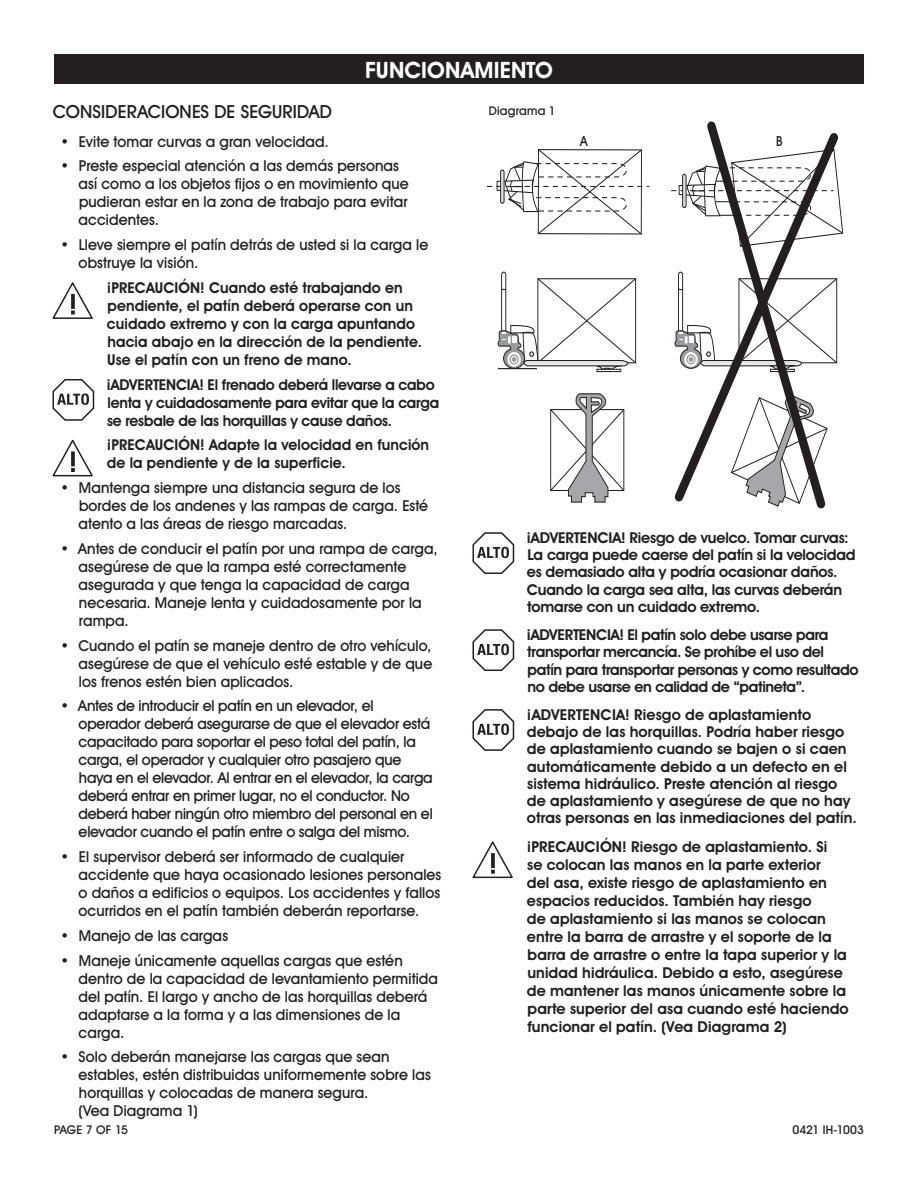
<style>
.page{position:relative;width:918px;height:1188px;background:#fff}
.page>*{position:absolute;margin:0;border:0;box-sizing:border-box;transform-origin:0 0}
.t1{font:700 22.5px "Uline Two Knine";letter-spacing:.005em;color:#fff}
.t2{font:18px "Uline Two Knine";letter-spacing:.005em;color:#231f20}
.t3{font:15px/18px "Uline Two Knine";letter-spacing:.005em;color:#231f20}
.t4{font:700 15px/18px "Uline Two Knine";letter-spacing:.005em;color:#231f20}
.t5{font:15px/18px "Uline Two Knine";letter-spacing:-.015em;color:#231f20}
.t6{font:700 15px/17.2px "Uline Two Knine";letter-spacing:-.015em;color:#231f20}
.t7{font:700 15px/17.2px "Uline Two Knine";letter-spacing:-.025em;color:#231f20}
.t8{font:13.8px "Uline Two Knine";color:#231f20;scale:.9 1}
.t9{font:12px "Uline Two Knine";letter-spacing:.01em;color:#231f20}
</style>
<div class="page">
<div style="left:54px;top:54px;width:810px;height:30px;background:#231f20"></div>
<svg style="left:52px;top:282px;width:41px;height:37px"></svg>
<svg style="left:52px;top:379px;width:42px;height:42px"></svg>
<svg style="left:52px;top:440px;width:41px;height:36px"></svg>
<svg style="left:472px;top:532px;width:42px;height:42px"></svg>
<svg style="left:472px;top:629px;width:42px;height:42px"></svg>
<svg style="left:472px;top:709px;width:42px;height:42px"></svg>
<svg style="left:472px;top:841px;width:41px;height:37px"></svg>
<svg style="left:550px;top:393px;width:75px;height:110px"></svg>
<svg style="left:674px;top:133px;width:164px;height:369px"></svg>
<svg style="left:701px;top:121px;width:131px;height:387px"></svg>
<div style="left:501px;top:272px;width:5px;height:64px;border:1px solid #231f20;border-radius:2px"></div>
<svg style="left:671px;top:149px;width:172px;height:98px"></svg>
<hr style="left:683px;top:174px;width:3px;height:34px;background:#dcddde;border-radius:2px">
<div style="left:682px;top:174px;width:4px;height:34px;border:1px solid #231f20;border-radius:2px"></div>
<svg style="left:487px;top:149px;width:162px;height:86px"></svg>
<hr style="left:501px;top:170px;width:3px;height:33px;background:#dcddde;border-radius:2px">
<div style="left:500px;top:170px;width:4px;height:34px;border:1px solid #231f20;border-radius:2px"></div>
<svg style="left:674px;top:278px;width:163px;height:98px"></svg>
<svg style="left:497px;top:278px;width:139px;height:95px"></svg>
<h1 class="t1" style="left:365px;top:56px;width:189px">FUNCIONAMIENTO</h1>
<p class="t2" style="left:53px;top:100px;width:281px">CONSIDERACIONES DE SEGURIDAD</p>
<p class="t3" style="left:60px;top:132px;width:270px">• Evite tomar curvas a gran velocidad.</p>
<p class="t3" style="left:79px;top:157px;width:332px;text-indent:-18px">• Preste especial atención a las demás personas así como a los objetos fijos o en movimiento que pudieran estar en la zona de trabajo para evitar accidentes.</p>
<p class="t3" style="left:79px;top:236px;width:351px;text-indent:-18px">• Lleve siempre el patín detrás de usted si la carga le obstruye la visión.</p>
<p class="t4" style="left:107px;top:279px;width:317px">¡PRECAUCIÓN! Cuando esté trabajando en pendiente, el patín deberá operarse con un cuidado extremo y con la carga apuntando hacia abajo en la dirección de la pendiente.<br>Use el patín con un freno de mano.</p>
<p class="t6" style="left:106px;top:375px;width:334px;line-height:18px">¡ADVERTENCIA! El frenado deberá llevarse a cabo lenta y cuidadosamente para evitar que la carga se resbale de las horquillas y cause daños.</p>
<p class="t4" style="left:107px;top:436px;width:324px">¡PRECAUCIÓN! Adapte la velocidad en función de la pendiente y de la superficie.</p>
<p class="t3" style="left:79px;top:479px;width:351px;text-indent:-18px">• Mantenga siempre una distancia segura de los bordes de los andenes y las rampas de carga. Esté atento a las áreas de riesgo marcadas.</p>
<p class="t3" style="left:79px;top:539px;width:361px;text-indent:-18px">• Antes de conducir el patín por una rampa de carga, asegúrese de que la rampa esté correctamente asegurada y que tenga la capacidad de carga necesaria. Maneje lenta y cuidadosamente por la rampa.</p>
<p class="t3" style="left:79px;top:636px;width:355px;text-align:justify;text-indent:-18px">• Cuando el patín se maneje dentro de otro vehículo, asegúrese de que el vehículo esté estable y de que los frenos estén bien aplicados.</p>
<p class="t5" style="left:79px;top:697px;width:356px;text-indent:-18px">• Antes de introducir el patín en un elevador, el operador deberá asegurarse de que el elevador está capacitado para soportar el peso total del patín, la carga, el operador y cualquier otro pasajero que haya en el elevador. Al entrar en el elevador, la carga deberá entrar en primer lugar, no el conductor. No deberá haber ningún otro miembro del personal en el elevador cuando el patín entre o salga del mismo.</p>
<p class="t3" style="left:79px;top:848px;width:364px;text-indent:-18px">• El supervisor deberá ser informado de cualquier accidente que haya ocasionado lesiones personales o daños a edificios o equipos. Los accidentes y fallos ocurridos en el patín también deberán reportarse.</p>
<p class="t3" style="left:60px;top:926px;width:169px">• Manejo de las cargas</p>
<p class="t3" style="left:79px;top:951px;width:361px;text-indent:-18px">• Maneje únicamente aquellas cargas que estén dentro de la capacidad de levantamiento permitida del patín. El largo y ancho de las horquillas deberá adaptarse a la forma y a las dimensiones de la carga.</p>
<p class="t3" style="left:79px;top:1048px;width:354px;text-indent:-18px">• Solo deberán manejarse las cargas que sean estables, estén distribuidas uniformemente sobre las horquillas y colocadas de manera segura.<br>(Vea Diagrama 1)</p>
<p class="t9" style="left:489px;top:104px;width:68px">Diagrama 1</p>
<p class="t8" style="left:580px;top:132px;width:10px">A</p>
<p class="t8" style="left:776px;top:132px;width:9px">B</p>
<p class="t6" style="left:526px;top:529px;width:331px">¡ADVERTENCIA! Riesgo de vuelco. Tomar curvas:<br>La carga puede caerse del patín si la velocidad es demasiado alta y podría ocasionar daños.<br>Cuando la carga sea alta, las curvas deberán tomarse con un cuidado extremo.</p>
<p class="t7" style="left:526px;top:626px;width:334px">¡ADVERTENCIA! El patín solo debe usarse para transportar mercancía. Se prohíbe el uso del patín para transportar personas y como resultado no debe usarse en calidad de “patineta”.</p>
<p class="t4" style="left:527px;top:706px;width:332px;line-height:17.2px">¡ADVERTENCIA! Riesgo de aplastamiento debajo de las horquillas. Podría haber riesgo de aplastamiento cuando se bajen o si caen automáticamente debido a un defecto en el sistema hidráulico. Preste atención al riesgo de aplastamiento y asegúrese de que no hay otras personas en las inmediaciones del patín.</p>
<p class="t4" style="left:527px;top:838px;width:323px">¡PRECAUCIÓN! Riesgo de aplastamiento. Si<br>se colocan las manos en la parte exterior<br>del asa, existe riesgo de aplastamiento en espacios reducidos. También hay riesgo<br>de aplastamiento si las manos se colocan entre la barra de arrastre y el soporte de la barra de arrastre o entre la tapa superior y la unidad hidráulica. Debido a esto, asegúrese de mantener las manos únicamente sobre la parte superior del asa cuando esté haciendo funcionar el patín. (Vea Diagrama 2)</p>
<p class="t9" style="left:54px;top:1122px;width:76px">PAGE 7 OF 15</p>
<p class="t9" style="left:793px;top:1122px;width:73px">0421 IH-1003</p>
</div>
